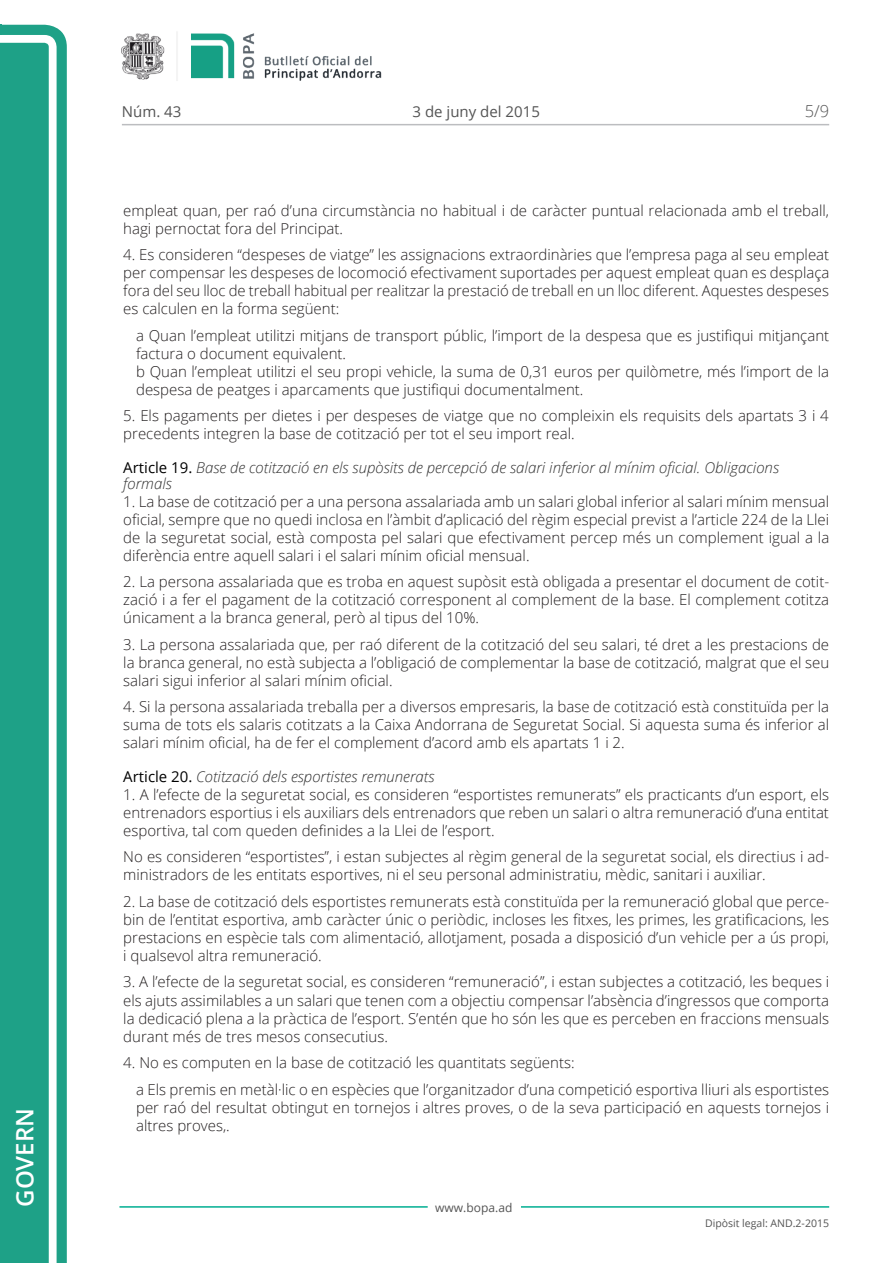
<style>
.page{position:relative;width:893px;height:1263px;background:#fff}
.page>*{position:absolute;margin:0;border:0;box-sizing:border-box;transform-origin:0 0}
.t1{font:600 24px "Open Sans";color:#fff}
.t2{font:300 16.5px "Open Sans";color:#545454}
.Body_text{font:300 15px/18px "Open Sans";color:#231f20;text-align:justify}
.Body_text_NOS{font:300 15px/18px "Open Sans";color:#231f20}
.Titol_7-8{font:italic 300 15px/15.8px "Open Sans";color:#303030}
.Body_text_i{font:300 15px/18px "Open Sans";color:#231f20}
.t3{font:15px "Open Sans";color:#545454}
.t4{font:12px "Open Sans";color:#545454}
.t5{font:10.5px "Open Sans";color:#545454}
.s1{font-weight:400;font-style:normal;color:#000}
</style>
<div class="page">
<svg style="left:0;top:25px;width:67px;height:1238px;fill:#1ea187"></svg>
<div style="left:0;top:43px;width:49px;height:1220px;background:#1ea187"></div>
<img style="left:122px;top:32px;width:260px;height:49px">
<hr style="left:119px;top:1206px;width:309px;height:2px;background:#00ae91">
<hr style="left:521px;top:1206px;width:308px;height:2px;background:#00ae91">
<hr style="left:122px;top:124px;width:707px;height:1px;background:#bcbdc0">
<h1 class="t1" style="left:8px;top:1207px;width:100px;rotate:-90deg">Govern</h1>
<p class="t3" style="left:122px;top:102px;width:61px">Núm. 43</p>
<p class="t3" style="left:413px;top:102px;width:129px">3 de juny del 2015</p>
<p class="t2" style="left:805px;top:100px;width:26px">5/9</p>
<p class="Body_text" style="left:123px;top:201px;width:707px">empleat quan, per raó d’una circumstància no habitual i de caràcter puntual relacionada amb el treball, hagi pernoctat fora del Principat.</p>
<p class="Body_text" style="left:123px;top:245px;width:708px">4. Es consideren “despeses de viatge” les assignacions extraordinàries que l’empresa paga al seu empleat per compensar les despeses de locomoció efectivament suportades per aquest empleat quan es desplaça fora del seu lloc de treball habitual per realitzar la prestació de treball en un lloc diferent. Aquestes despeses es calculen en la forma següent:</p>
<p class="Body_text_NOS" style="left:136px;top:326px;width:695px">a Quan l’empleat utilitzi mitjans de transport públic, l’import de la despesa que es justifiqui mitjançant factura o document equivalent.</p>
<p class="Body_text_i" style="left:136px;top:362px;width:695px">b Quan l’empleat utilitzi el seu propi vehicle, la suma de 0,31 euros per quilòmetre, més l’import de la despesa de peatges i aparcaments que justifiqui documentalment.</p>
<p class="Body_text" style="left:123px;top:406px;width:707px">5. Els pagaments per dietes i per despeses de viatge que no compleixin els requisits dels apartats 3 i 4 precedents integren la base de cotització per tot el seu import real.</p>
<p class="Titol_7-8" style="left:123px;top:459px;width:657px"><span class="s1">Article 19.</span> Base de cotització en els supòsits de percepció de salari inferior al mínim oficial. Obligacions formals</p>
<p class="Body_text" style="left:123px;top:492px;width:707px">1. La base de cotització per a una persona assalariada amb un salari global inferior al salari mínim mensual oficial, sempre que no quedi inclosa en l’àmbit d’aplicació del règim especial previst a l’article 224 de la Llei de la seguretat social, està composta pel salari que efectivament percep més un complement igual a la diferència entre aquell salari i el salari mínim oficial mensual.</p>
<p class="Body_text" style="left:123px;top:572px;width:707px">2. La persona assalariada que es troba en aquest supòsit està obligada a presentar el document de cotit&shy;zació i a fer el pagament de la cotització corresponent al complement de la base. El complement cotitza únicament a la branca general, però al tipus del 10%.</p>
<p class="Body_text" style="left:123px;top:635px;width:707px">3. La persona assalariada que, per raó diferent de la cotització del seu salari, té dret a les prestacions de la branca general, no està subjecta a l’obligació de complementar la base de cotització, malgrat que el seu salari sigui inferior al salari mínim oficial.</p>
<p class="Body_text" style="left:123px;top:697px;width:707px">4. Si la persona assalariada treballa per a diversos empresaris, la base de cotització està constituïda per la suma de tots els salaris cotitzats a la Caixa Andorrana de Seguretat Social. Si aquesta suma és inferior al salari mínim oficial, ha de fer el complement d’acord amb els apartats 1 i 2.</p>
<p class="Titol_7-8" style="left:123px;top:768px;width:313px"><span class="s1">Article 20.</span> Cotització dels esportistes remunerats</p>
<p class="Body_text" style="left:123px;top:785px;width:707px">1. A l’efecte de la seguretat social, es consideren “esportistes remunerats” els practicants d’un esport, els entrenadors esportius i els auxiliars dels entrenadors que reben un salari o altra remuneració d’una entitat esportiva, tal com queden definides a la Llei de l’esport.</p>
<p class="Body_text" style="left:123px;top:848px;width:707px">No es consideren “esportistes”, i estan subjectes al règim general de la seguretat social, els directius i ad&shy;ministradors de les entitats esportives, ni el seu personal administratiu, mèdic, sanitari i auxiliar.</p>
<p class="Body_text" style="left:123px;top:892px;width:707px">2. La base de cotització dels esportistes remunerats està constituïda per la remuneració global que perce&shy;bin de l’entitat esportiva, amb caràcter únic o periòdic, incloses les fitxes, les primes, les gratificacions, les prestacions en espècie tals com alimentació, allotjament, posada a disposició d’un vehicle per a ús propi, i qualsevol altra remuneració.</p>
<p class="Body_text" style="left:123px;top:973px;width:707px">3. A l’efecte de la seguretat social, es consideren “remuneració”, i estan subjectes a cotització, les beques i els ajuts assimilables a un salari que tenen com a objectiu compensar l’absència d’ingressos que comporta la dedicació plena a la pràctica de l’esport. S’entén que ho són les que es perceben en fraccions mensuals durant més de tres mesos consecutius.</p>
<p class="Body_text" style="left:123px;top:1053px;width:453px">4. No es computen en la base de cotització les quantitats següents:</p>
<p class="Body_text_NOS" style="left:136px;top:1080px;width:695px;text-align:justify">a Els premis en metàl·lic o en espècies que l’organitzador d’una competició esportiva lliuri als esportistes per raó del resultat obtingut en tornejos i altres proves, o de la seva participació en aquests tornejos i altres proves,.</p>
<p class="t4" style="left:435px;top:1199px;width:79px">www.bopa.ad</p>
<p class="t5" style="left:705px;top:1216px;width:125px">Dipòsit legal: AND.2-2015</p>
</div>
